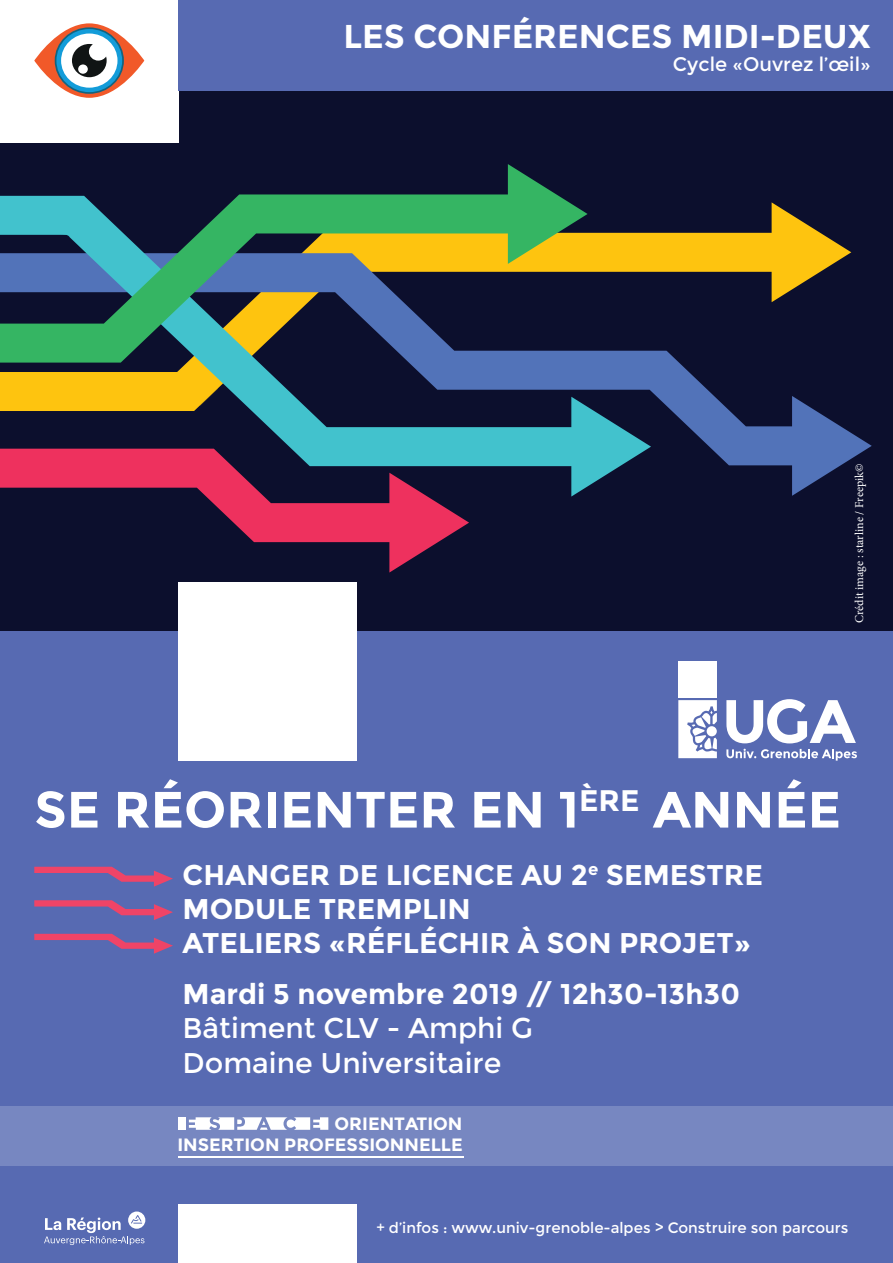
<style>
.page{position:relative;width:893px;height:1263px;background:#fff}
.page>*{position:absolute;margin:0;border:0;box-sizing:border-box;transform-origin:0 0}
.t1{font:700 51px "Montserrat";color:#fff}
.t2{font:700 33px "Montserrat";color:#fff}
.t3{font:700 28.5px/34.2px "Montserrat";color:#fff}
.t4{font:28.5px/34.2px "Montserrat";color:#fff}
.t5{font:19.5px "Montserrat";color:#fff}
.t6{font:700 17.85px/21.5px "Montserrat";color:#fff;text-align:right}
.t7{font:15px "Montserrat";color:#fff}
.t8{font:12px "Minion Pro";letter-spacing:-.005em;color:#fff}
</style>
<div class="page">
<div style="left:0;top:0;width:893px;height:631px;background:#0c0f2d"></div>
<svg style="left:651px;top:202px;width:200px;height:51px"></svg>
<svg style="left:651px;top:253px;width:221px;height:243px"></svg>
<svg style="left:0;top:232px;width:651px;height:265px"></svg>
<svg style="left:0;top:164px;width:588px;height:199px"></svg>
<svg style="left:0;top:449px;width:469px;height:123px"></svg>
<div style="left:0;top:631px;width:893px;height:632px;background:#576ab2"></div>
<div style="left:179px;top:582px;width:178px;height:179px;background:#fff"></div>
<div style="left:179px;top:1205px;width:178px;height:58px;background:#fff"></div>
<div style="left:0;top:1106px;width:893px;height:59px;background:#7787c1"></div>
<hr style="left:179px;top:1156px;width:285px;height:2px;background:#fff">
<div style="left:179px;top:1117px;width:7px;height:13px;background:#fff"></div>
<svg style="left:189px;top:1117px;width:139px;height:13px"></svg>
<svg style="left:44px;top:1211px;width:101px;height:34px"></svg>
<div style="left:0;top:0;width:179px;height:142px;background:#fff"></div>
<svg style="left:34px;top:23px;width:110px;height:75px;fill:#f15929"></svg>
<svg style="left:55px;top:27px;width:69px;height:67px"></svg>
<svg style="left:56px;top:29px;width:66px;height:63px"></svg>
<div style="left:61px;top:34px;width:56px;height:54px;background:#fff;border-radius:50%"></div>
<svg style="left:72px;top:44px;width:35px;height:33px"></svg>
<div style="left:78px;top:64px;width:10px;height:10px;background:#fff;border-radius:50%"></div>
<div style="left:179px;top:0;width:714px;height:90px;background:#576ab2"></div>
<svg style="left:678px;top:700px;width:39px;height:58px;background:#dadeee"></svg>
<svg style="left:726px;top:699px;width:130px;height:44px"></svg>
<svg style="left:726px;top:749px;width:131px;height:12px"></svg>
<div style="left:678px;top:662px;width:39px;height:36px;background:#fff"></div>
<svg style="left:34px;top:867px;width:139px;height:20px"></svg>
<svg style="left:34px;top:900px;width:139px;height:20px"></svg>
<svg style="left:34px;top:934px;width:139px;height:20px"></svg>
<p class="t2" style="left:343px;top:17px;width:529px">LES CONFÉRENCES MIDI-DEUX</p>
<p class="t5" style="left:673px;top:53px;width:199px">Cycle «Ouvrez l’œil»</p>
<p class="t8" style="left:851px;top:623px;width:161px;rotate:-90deg">Crédit image : starline / Freepik©</p>
<h1 class="t1" style="left:34px;top:779px;width:808px">SE RÉORIENTER EN 1<sup>ÈRE</sup> ANNÉE</h1>
<p class="t3" style="left:182px;top:857px;width:582px">CHANGER DE LICENCE AU 2<sup>e</sup> SEMESTRE<br>MODULE TREMPLIN<br>ATELIERS «RÉFLÉCHIR À SON PROJET»</p>
<p class="t3" style="left:182px;top:977px;width:559px">Mardi 5 novembre 2019 // 12h30-13h30</p>
<p class="t4" style="left:182px;top:1011px;width:352px">Bâtiment CLV - Amphi G<br>Domaine Universitaire</p>
<p class="t6" style="left:177px;top:1113px;width:287px">ORIENTATION<br>INSERTION PROFESSIONNELLE</p>
<p class="t7" style="left:376px;top:1219px;width:474px">+ d’infos : www.univ-grenoble-alpes &gt; Construire son parcours</p>
</div>
